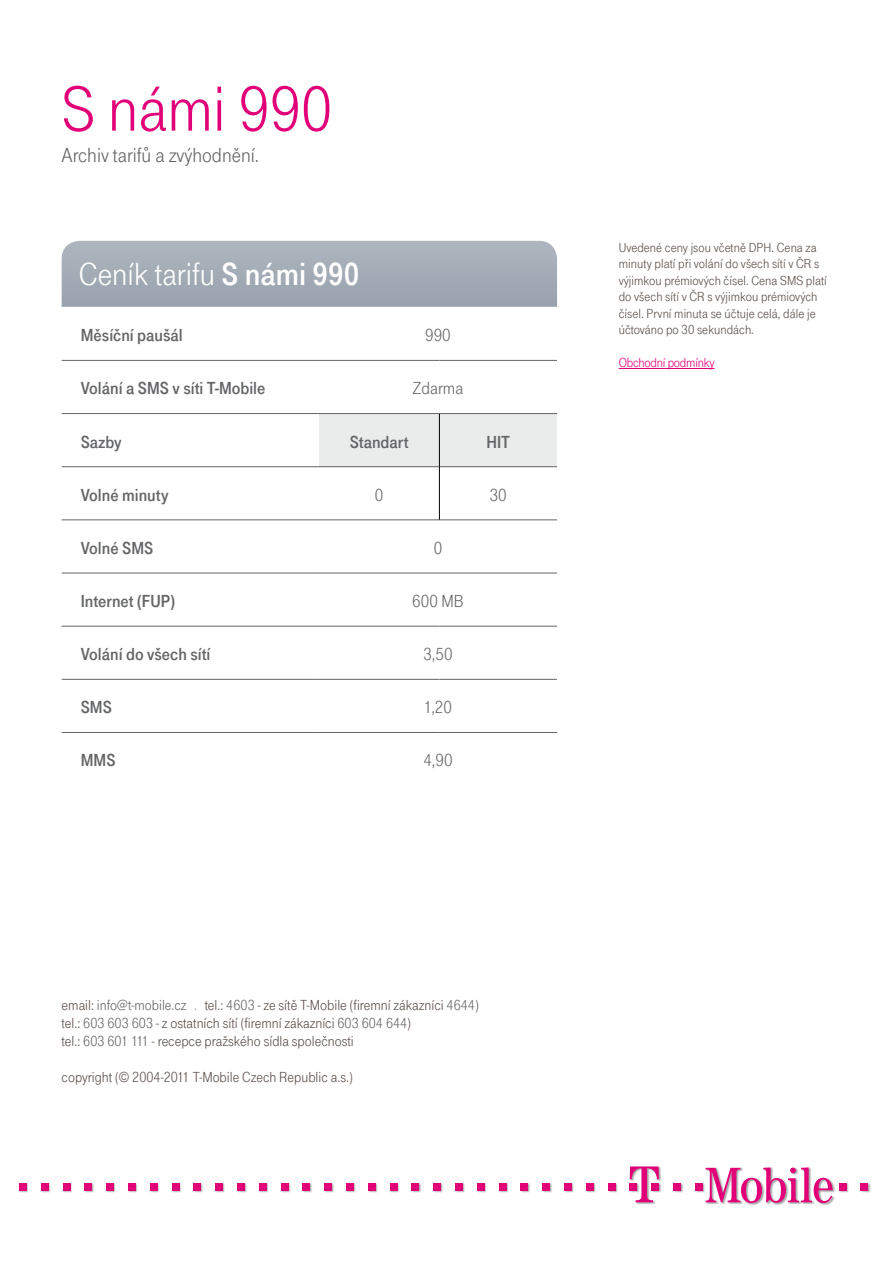
<style>
.page{position:relative;width:893px;height:1263px;background:#fff}
.page>*{position:absolute;margin:0;border:0;box-sizing:border-box;transform-origin:0 0}
.t1{font:66px "Tele Grotesk EE Norm";color:#e20079}
.t2{font:33px "Tele Grotesk EE Norm";color:#fff}
.t3{font:21px "Tele Grotesk EE Norm";color:#646567}
.t4{font:18px "Tele Grotesk EE Fett";color:#646567}
.t5{font:18px "Tele Grotesk EE Norm";color:#646567}
.t6{font:15px/18px "Tele Grotesk EE Norm";color:#5a4f4a}
.t7{font:13.5px/16.5px "Tele Grotesk EE Norm";letter-spacing:.005em;color:#5a4f4a}
.t8{font:13.5px "Tele Grotesk EE Norm";letter-spacing:-.02em;color:#e20079}
.s1{font-family:"Tele Grotesk EE Fett"}
.s2{color:#646567}
.s3{color:#a49b97}
</style>
<div class="page">
<img style="left:19px;top:1166px;width:852px;height:39px">
<div style="left:19px;top:1183px;width:8px;height:7px;background:#e20079"></div>
<div style="left:41px;top:1183px;width:7px;height:7px;background:#e20079"></div>
<div style="left:63px;top:1183px;width:7px;height:7px;background:#e20079"></div>
<div style="left:85px;top:1183px;width:7px;height:7px;background:#e20079"></div>
<div style="left:106px;top:1183px;width:8px;height:7px;background:#e20079"></div>
<div style="left:128px;top:1183px;width:8px;height:7px;background:#e20079"></div>
<div style="left:150px;top:1183px;width:7px;height:7px;background:#e20079"></div>
<div style="left:172px;top:1183px;width:7px;height:7px;background:#e20079"></div>
<div style="left:194px;top:1183px;width:7px;height:7px;background:#e20079"></div>
<div style="left:215px;top:1183px;width:8px;height:7px;background:#e20079"></div>
<div style="left:237px;top:1183px;width:8px;height:7px;background:#e20079"></div>
<div style="left:259px;top:1183px;width:7px;height:7px;background:#e20079"></div>
<div style="left:281px;top:1183px;width:7px;height:7px;background:#e20079"></div>
<div style="left:303px;top:1183px;width:7px;height:7px;background:#e20079"></div>
<div style="left:324px;top:1183px;width:8px;height:7px;background:#e20079"></div>
<div style="left:346px;top:1183px;width:8px;height:7px;background:#e20079"></div>
<div style="left:368px;top:1183px;width:7px;height:7px;background:#e20079"></div>
<div style="left:390px;top:1183px;width:7px;height:7px;background:#e20079"></div>
<div style="left:412px;top:1183px;width:7px;height:7px;background:#e20079"></div>
<div style="left:433px;top:1183px;width:8px;height:7px;background:#e20079"></div>
<div style="left:455px;top:1183px;width:8px;height:7px;background:#e20079"></div>
<div style="left:477px;top:1183px;width:7px;height:7px;background:#e20079"></div>
<div style="left:499px;top:1183px;width:7px;height:7px;background:#e20079"></div>
<div style="left:521px;top:1183px;width:7px;height:7px;background:#e20079"></div>
<div style="left:542px;top:1183px;width:8px;height:7px;background:#e20079"></div>
<div style="left:564px;top:1183px;width:8px;height:7px;background:#e20079"></div>
<div style="left:586px;top:1183px;width:7px;height:7px;background:#e20079"></div>
<div style="left:608px;top:1183px;width:7px;height:7px;background:#e20079"></div>
<svg style="left:630px;top:1166px;width:29px;height:36px"></svg>
<div style="left:652px;top:1183px;width:7px;height:7px;background:#e20079"></div>
<div style="left:673px;top:1183px;width:8px;height:7px;background:#e20079"></div>
<svg style="left:706px;top:1167px;width:127px;height:36px"></svg>
<div style="left:695px;top:1183px;width:7px;height:7px;background:#e20079"></div>
<div style="left:839px;top:1183px;width:7px;height:7px;background:#e20079"></div>
<div style="left:861px;top:1183px;width:7px;height:7px;background:#e20079"></div>
<hr style="left:619px;top:368px;width:95px;height:1px;background:#e20079">
<div style="left:319px;top:414px;width:238px;height:52px;background:#eaebeb"></div>
<hr style="left:62px;top:360px;width:257px;height:1px;background:#646567">
<hr style="left:319px;top:360px;width:120px;height:1px;background:#646567">
<hr style="left:439px;top:360px;width:118px;height:1px;background:#646567">
<hr style="left:62px;top:466px;width:257px;height:1px;background:#646567">
<hr style="left:62px;top:520px;width:257px;height:1px;background:#646567">
<hr style="left:62px;top:573px;width:257px;height:1px;background:#646567">
<hr style="left:62px;top:626px;width:257px;height:1px;background:#646567">
<hr style="left:62px;top:679px;width:257px;height:1px;background:#646567">
<hr style="left:319px;top:413px;width:120px;height:1px;background:#646567">
<hr style="left:439px;top:413px;width:118px;height:1px;background:#646567">
<hr style="left:319px;top:466px;width:120px;height:1px;background:#646567">
<hr style="left:439px;top:466px;width:118px;height:1px;background:#646567">
<hr style="left:319px;top:520px;width:120px;height:1px;background:#646567">
<hr style="left:439px;top:520px;width:118px;height:1px;background:#646567">
<hr style="left:319px;top:573px;width:120px;height:1px;background:#646567">
<hr style="left:439px;top:573px;width:118px;height:1px;background:#646567">
<hr style="left:319px;top:626px;width:120px;height:1px;background:#646567">
<hr style="left:439px;top:626px;width:118px;height:1px;background:#646567">
<hr style="left:319px;top:679px;width:120px;height:1px;background:#646567">
<hr style="left:439px;top:679px;width:118px;height:1px;background:#646567">
<hr style="left:62px;top:413px;width:257px;height:1px;background:#646567">
<hr style="left:62px;top:732px;width:257px;height:1px;background:#646567">
<hr style="left:319px;top:732px;width:120px;height:1px;background:#646567">
<hr style="left:439px;top:732px;width:118px;height:1px;background:#646567">
<hr style="left:439px;top:414px;width:1px;height:53px;background:#000">
<hr style="left:439px;top:467px;width:1px;height:53px;background:#000">
<svg style="left:62px;top:241px;width:495px;height:66px;background:#a3acb5"></svg>
<h1 class="t1" style="left:62px;top:72px;width:272px">S námi 990</h1>
<h3 class="t3" style="left:62px;top:144px;width:199px">Archiv tarifů a zvýhodnění.</h3>
<h2 class="t2" style="left:79px;top:256px;width:282px">Ceník tarifu <span class="s1">S námi 990</span></h2>
<p class="t4" style="left:81px;top:325px;width:104px">Měsíční paušál</p>
<p class="t5" style="left:425px;top:325px;width:27px">990</p>
<p class="t4" style="left:81px;top:378px;width:186px">Volání a SMS v síti T-Mobile</p>
<p class="t5" style="left:413px;top:378px;width:52px">Zdarma</p>
<p class="t4" style="left:81px;top:431px;width:42px">Sazby</p>
<p class="t4" style="left:350px;top:431px;width:60px">Standart</p>
<p class="t4" style="left:486px;top:431px;width:25px">HIT</p>
<p class="t4" style="left:81px;top:485px;width:89px">Volné minuty</p>
<p class="t5" style="left:375px;top:485px;width:10px">0</p>
<p class="t5" style="left:490px;top:485px;width:19px">30</p>
<p class="t4" style="left:81px;top:538px;width:74px">Volné SMS</p>
<p class="t5" style="left:434px;top:538px;width:10px">0</p>
<p class="t4" style="left:81px;top:591px;width:96px">Internet (FUP)</p>
<p class="t5" style="left:412px;top:591px;width:53px">600 MB</p>
<p class="t4" style="left:81px;top:644px;width:131px">Volání do všech sítí</p>
<p class="t5" style="left:423px;top:644px;width:31px">3,50</p>
<p class="t4" style="left:81px;top:697px;width:33px">SMS</p>
<p class="t5" style="left:424px;top:697px;width:30px">1,20</p>
<p class="t4" style="left:81px;top:750px;width:36px">MMS</p>
<p class="t5" style="left:423px;top:750px;width:31px">4,90</p>
<p class="t6" style="left:62px;top:996px;width:419px">email: <span class="s2">info@t-mobile.cz</span> <span class="s3">.</span> tel.: <span class="s2">4603</span> - ze sítě T-Mobile (firemní zákazníci <span class="s2">4644</span>) tel.: <span class="s2">603 603 603</span> - z ostatních sítí (firemní zákazníci <span class="s2">603 604 644</span>)<br>tel.: <span class="s2">603 601 111</span> - recepce pražského sídla společnosti</p>
<p class="t6" style="left:62px;top:1068px;width:293px">copyright (© 2004-2011 T-Mobile Czech Republic a.s.)</p>
<p class="t7" style="left:619px;top:239px;width:210px">Uvedené ceny jsou včetně DPH. Cena za minuty platí při volání do všech sítí v ČR s výjimkou prémiových čísel. Cena SMS platí do všech sítí v ČR s výjimkou prémiových čísel. První minuta se účtuje celá, dále je účtováno po 30 sekundách.</p>
<p class="t8" style="left:619px;top:355px;width:97px">Obchodní podmínky</p>
</div>
